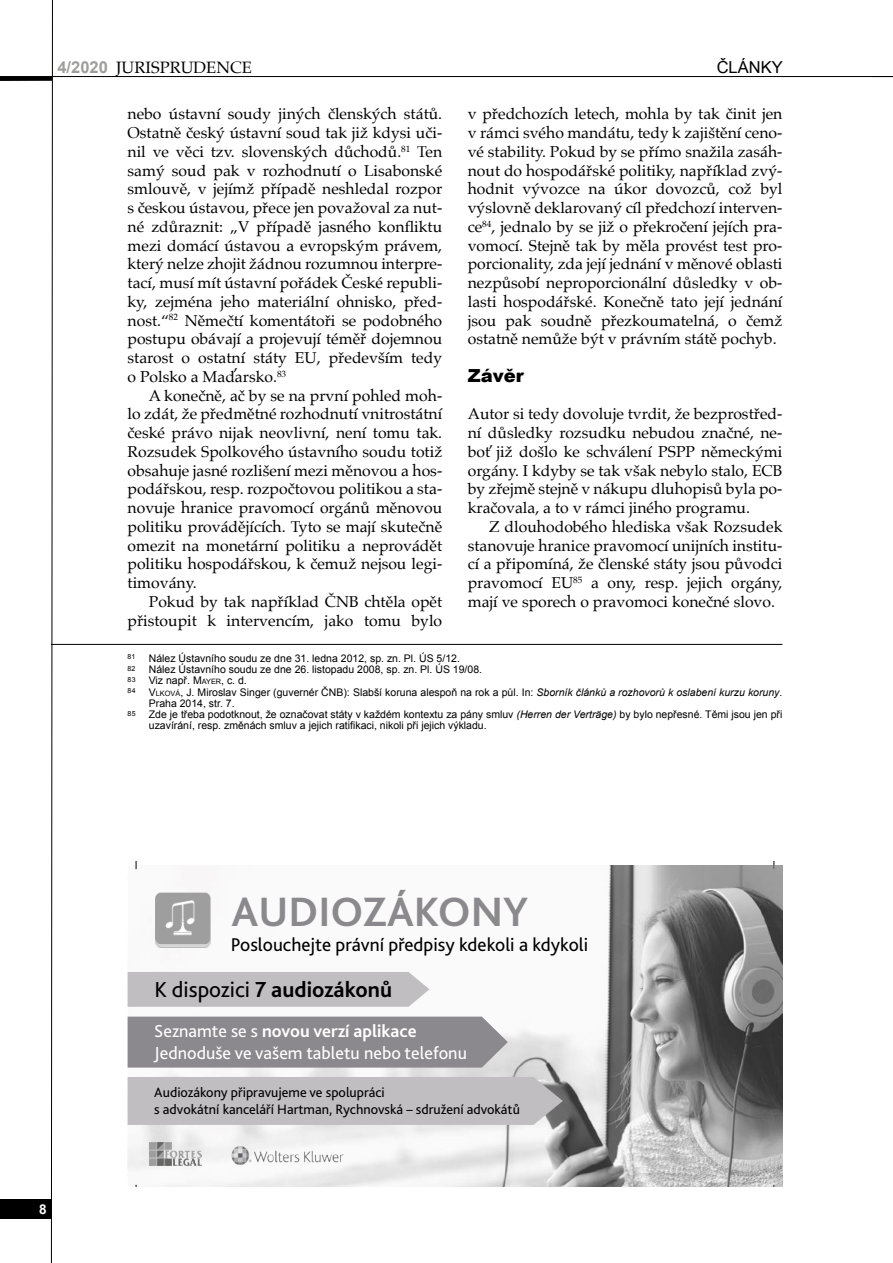
<style>
.page{position:relative;width:893px;height:1263px;background:#fff}
.page>*{position:absolute;margin:0;border:0;box-sizing:border-box;transform-origin:0 0}
.t1{font:700 42.9px "Bliss 2";color:#8c898e}
.t2{font:700 22.65px "Bliss 2";color:#000}
.t3{font:19.35px "Bliss 2";color:#000}
.t4{font:18.15px/21.9px "Bliss 2";color:#fff}
.titulek_12_12{font:900 18px "Arial";color:#000}
.t5{font:16.5px "Palatino";color:#000}
.t6{font:16.5px "Arial";color:#000}
.t7{font:15.75px/18.8px "Palatino";color:#000;text-align:justify}
.t8{font:14.1px/17px "Bliss 2";color:#000}
.t9{font:700 13.5px "Arial";color:#fff}
.text_poznamka{font:10.5px/11.2px "Arial";color:#000}
.text_poznamka_2{font:10.5px "Arial";color:#000}
.text_poznamka-2{font:7.05px "Arial";letter-spacing:.03em;color:#000}
.text_poznamka_2-2{font:7.05px "Arial";color:#000}
.s1{font-family:"Arial";font-weight:700;color:#9d9d9c}
.s2{font-style:inherit}
.s3{font-size:7.35px}
.s4{font-style:italic}
.s5{font-weight:400}
.s6{font-weight:700}
</style>
<div class="page">
<svg style="left:51px;top:0;width:2px;height:1263px;background:#7f7f7f"></svg>
<hr style="left:0;top:76px;width:893px;height:1px;background:#000">
<svg style="left:0;top:77px;width:52px;height:4px"></svg>
<div style="left:0;top:1199px;width:51px;height:19px;background:#000"></div>
<img style="left:128px;top:865px;width:654px;height:321px">
<div style="left:128px;top:972px;width:301px;height:35px;background:#c0bec1"></div>
<div style="left:128px;top:1016px;width:380px;height:51px;background:#8c898e"></div>
<div style="left:128px;top:1077px;width:435px;height:48px;background:#c0bec1"></div>
<img style="left:151px;top:891px;width:63px;height:61px">
<img style="left:150px;top:1143px;width:52px;height:23px">
<img style="left:226px;top:1143px;width:123px;height:24px">
<svg style="left:135px;top:861px;width:2px;height:8px"></svg>
<svg style="left:773px;top:861px;width:2px;height:8px"></svg>
<hr style="left:51px;top:644px;width:731px;height:1px;background:#000">
<p class="t5" style="left:57px;top:54px;width:196px"><span class="s1">4/2020</span> JURISPRUDENCE</p>
<p class="t6" style="left:717px;top:57px;width:68px">články</p>
<p class="t7" style="left:128px;top:104px;width:316px">nebo ústavní soudy jiných členských států.<br>Ostatně český ústavní soud tak již kdysi uči&shy;nil ve věci tzv. slovenských důchodů.<sup>81</sup> Ten samý soud pak v rozhodnutí o Lisabonské smlouvě, v jejímž případě neshledal rozpor s českou ústavou, přece jen považoval za nut&shy;né zdůraznit: „V případě jasného konfliktu mezi domácí ústavou a evropským právem, který nelze zhojit žádnou rozumnou interpre&shy;tací, musí mít ústavní pořádek České republi&shy;ky, zejména jeho materiální ohnisko, před&shy;nost.“<sup>82</sup> Němečtí komentátoři se podobného postupu obávají a projevují téměř dojemnou starost o ostatní státy EU, především tedy o Polsko a Maďarsko.<sup>83</sup></p>
<p class="t7" style="left:128px;top:386px;width:316px;text-indent:21px">A konečně, ač by se na první pohled moh&shy;lo zdát, že předmětné rozhodnutí vnitrostátní české právo nijak neovlivní, není tomu tak.<br>Rozsudek Spolkového ústavního soudu totiž obsahuje jasné rozlišení mezi měnovou a hos&shy;podářskou, resp. rozpočtovou politikou a sta&shy;novuje hranice pravomocí orgánů měnovou politiku provádějících. Tyto se mají skutečně omezit na monetární politiku a neprovádět politiku hospodářskou, k čemuž nejsou legi&shy;timovány.</p>
<p class="t7" style="left:128px;top:592px;width:316px;text-align:right">Pokud by tak například ČNB chtěla opět přistoupit k intervencím, jako tomu bylo</p>
<p class="text_poznamka_2-2" style="left:128px;top:652px;width:9px">81</p>
<p class="text_poznamka_2" style="left:149px;top:651px;width:313px">Nález Ústavního soudu ze dne 31. ledna 2012, sp. zn. Pl. ÚS 5/12.</p>
<p class="text_poznamka-2" style="left:128px;top:663px;width:9px">82</p>
<p class="text_poznamka" style="left:149px;top:664px;width:335px">Nález Ústavního soudu ze dne 26. listopadu 2008, sp. zn. Pl. ÚS 19/08.</p>
<p class="text_poznamka-2" style="left:128px;top:675px;width:10px">83</p>
<p class="text_poznamka" style="left:149px;top:675px;width:100px">Viz např. <span class="s2">M</span><span class="s3">AYER</span><span class="s2">,</span> c. d.</p>
<p class="text_poznamka-2" style="left:128px;top:686px;width:10px">84</p>
<p class="text_poznamka" style="left:149px;top:686px;width:635px"><span class="s2">V</span><span class="s3">LKOVÁ</span><span class="s2">, J.</span> Miroslav Singer (guvernér ČNB): Slabší koruna alespoň na rok a půl. In: <span class="s4">Sborník článků a rozhovorů k oslabení kurzu koruny</span>.<br>Praha 2014, str. 7.</p>
<p class="text_poznamka-2" style="left:128px;top:708px;width:10px">85</p>
<p class="text_poznamka" style="left:149px;top:709px;width:635px">Zde je třeba podotknout, že označovat státy v každém kontextu za pány smluv <span class="s4">(Herren der Verträge)</span> by bylo nepřesné. Těmi jsou jen při uzavírání, resp. změnách smluv a jejich ratifikaci, nikoli při jejich výkladu.</p>
<p class="t7" style="left:468px;top:104px;width:316px">v předchozích letech, mohla by tak činit jen v rámci svého mandátu, tedy k zajištění ceno&shy;vé stability. Pokud by se přímo snažila zasáh&shy;nout do hospodářské politiky, například zvý&shy;hodnit vývozce na úkor dovozců, což byl výslovně deklarovaný cíl předchozí interven&shy;ce<sup>84</sup>, jednalo by se již o překročení jejích pra&shy;vomocí. Stejně tak by měla provést test pro&shy;porcionality, zda její jednání v měnové oblasti nezpůsobí neproporcionální důsledky v ob&shy;lasti hospodářské. Konečně tato její jednání jsou pak soudně přezkoumatelná, o čemž ostatně nemůže být v právním státě pochyb.</p>
<p class="titulek_12_12" style="left:468px;top:362px;width:57px">Závěr</p>
<p class="t7" style="left:468px;top:404px;width:316px">Autor si tedy dovoluje tvrdit, že bezprostřed&shy;ní důsledky rozsudku nebudou značné, ne&shy;boť již došlo ke schválení PSPP německými orgány. I kdyby se tak však nebylo stalo, ECB by zřejmě stejně v nákupu dluhopisů byla po&shy;kračovala, a to v rámci jiného programu.</p>
<p class="t7" style="left:468px;top:517px;width:316px;text-indent:21px">Z dlouhodobého hlediska však Rozsudek stanovuje hranice pravomocí unijních institu&shy;cí a připomíná, že členské státy jsou původci pravomocí EU<sup>85</sup> a ony, resp. jejich orgány, mají ve sporech o pravomoci konečné slovo.</p>
<p class="t9" style="left:39px;top:1200px;width:9px">8</p>
<p class="t1" style="left:232px;top:885px;width:298px">AUDIOZÁKONY</p>
<p class="t3" style="left:231px;top:933px;width:359px">Poslouchejte právní předpisy kdekoli a kdykoli</p>
<p class="t2" style="left:155px;top:976px;width:239px"><span class="s5">K dispozici</span> 7 audiozákonů</p>
<p class="t4" style="left:154px;top:1020px;width:314px">Seznamte se s <span class="s6">novou verzí aplikace<br></span>Jednoduše ve vašem tabletu nebo telefonu</p>
<p class="t8" style="left:154px;top:1083px;width:367px">Audiozákony připravujeme ve spolupráci<br>s advokátní kanceláří Hartman, Rychnovská – sdružení advokátů</p>
</div>
